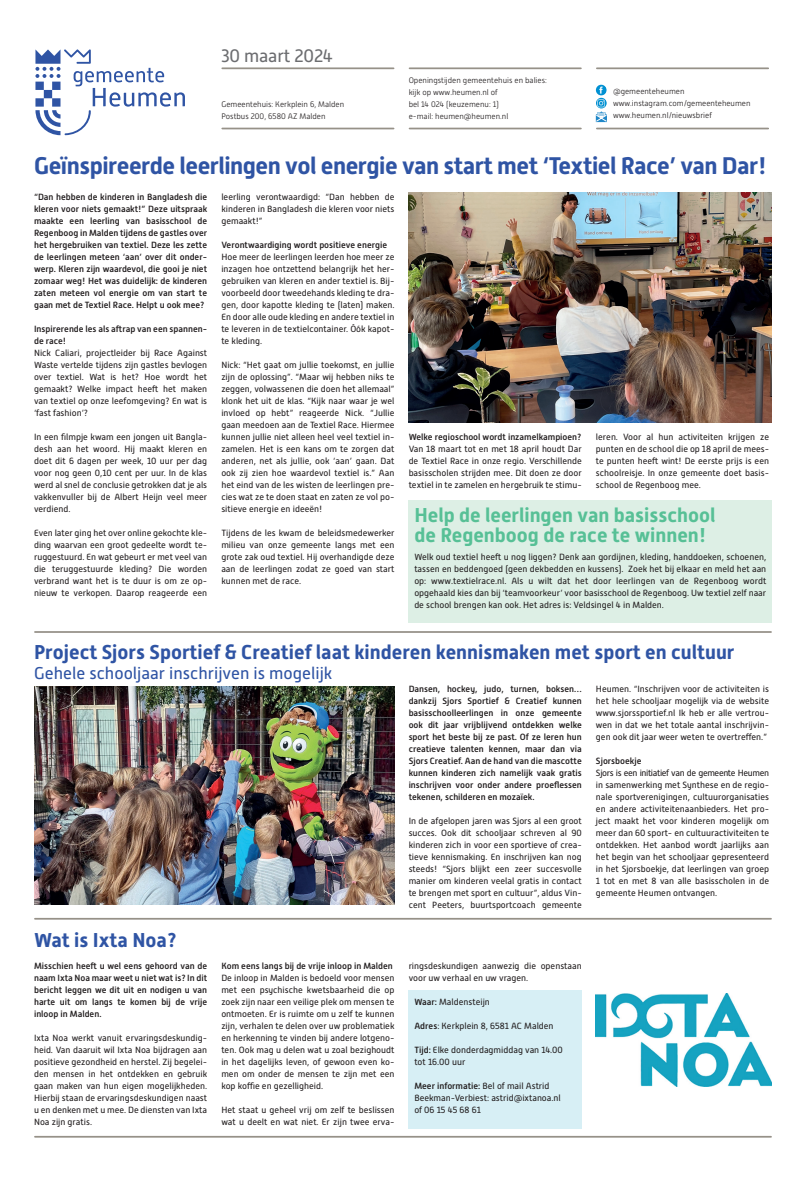
<style>
.page{position:relative;width:806px;height:1180px;background:#fff}
.page>*{position:absolute;margin:0;border:0;box-sizing:border-box;transform-origin:0 0}
.t1{font:700 24px "Alwyn New";letter-spacing:-.02em;color:#2f54a4}
.t2{font:700 20px "Alwyn New";color:#2f54a4}
.t3{font:700 20px/20px "Alwyn New";color:#57c096}
.t4{font:18px "Alwyn New";letter-spacing:-.01em;color:#6c6d70}
.t5{font:17px "Alwyn New";color:#2f54a4}
.t6{font:9px/12px "Alwyn New";color:#231f20;text-align:justify}
.t7{font:500 9px/12px "Alwyn New";color:#231f20;text-align:justify}
.t8{font:300 8px/12px "Alwyn New";color:#231f20}
.s1{font-weight:500}
</style>
<div class="page">
<div style="left:408px;top:990px;width:173px;height:138px;background:#d7eff5"></div>
<hr style="left:222px;top:67px;width:171px;height:2px;background:#969188">
<hr style="left:409px;top:67px;width:171px;height:2px;background:#969188">
<hr style="left:596px;top:67px;width:171px;height:2px;background:#969188">
<hr style="left:222px;top:128px;width:171px;height:1px;background:#969188">
<hr style="left:409px;top:128px;width:171px;height:1px;background:#969188">
<hr style="left:596px;top:128px;width:171px;height:1px;background:#969188">
<svg style="left:35px;top:49px;width:150px;height:86px"></svg>
<hr style="left:35px;top:1135px;width:735px;height:2px;background:#969188">
<svg style="left:595px;top:85px;width:11px;height:37px"></svg>
<hr style="left:35px;top:631px;width:735px;height:1px;background:#969188">
<hr style="left:35px;top:917px;width:735px;height:2px;background:#969188">
<img style="left:408px;top:193px;width:363px;height:229px">
<div style="left:408px;top:500px;width:363px;height:122px;background:#ddefe5"></div>
<img style="left:34px;top:686px;width:360px;height:218px">
<img style="left:595px;top:993px;width:176px;height:93px">
<h3 class="t4" style="left:221px;top:45px;width:113px">30 maart 2024</h3>
<p class="t8" style="left:408px;top:74px;width:140px">Openingstijden gemeentehuis en balies: kijk op www.heumen.nl of<br>bel 14 024 (keuzemenu: 1)<br>e-mail: heumen@heumen.nl</p>
<p class="t8" style="left:612px;top:85px;width:139px">@gemeenteheumen www.instagram.com/gemeenteheumen www.heumen.nl/nieuwsbrief</p>
<p class="t8" style="left:221px;top:98px;width:124px">Gemeentehuis: Kerkplein 6, Malden<br>Postbus 200, 6580 AZ Malden</p>
<h1 class="t1" style="left:34px;top:152px;width:734px">Geïnspireerde leerlingen vol energie van start met ‘Textiel Race’ van Dar!</h1>
<p class="t6" style="left:221px;top:191px;width:174px">leerling verontwaardigd: “Dan hebben de kinderen in Bangladesh die kleren voor niets gemaakt!”</p>
<p class="t7" style="left:221px;top:239px;width:167px">Verontwaardiging wordt positieve energie</p>
<p class="t6" style="left:221px;top:251px;width:174px">Hoe meer de leerlingen leerden hoe meer ze inzagen hoe ontzettend belangrijk het her&shy;gebruiken van kleren en ander textiel is. Bij&shy;voorbeeld door tweedehands kleding te dra&shy;gen, door kapotte kleding te (laten) maken.<br>En door alle oude kleding en andere textiel in te leveren in de textielcontainer. Óók kapot&shy;te kleding.</p>
<p class="t6" style="left:221px;top:359px;width:174px">Nick: “Het gaat om jullie toekomst, en jullie zijn de oplossing”. “Maar wij hebben niks te zeggen, volwassenen die doen het allemaal” klonk het uit de klas. “Kijk naar waar je wel invloed op hebt” reageerde Nick. “Jullie gaan meedoen aan de Textiel Race. Hiermee kunnen jullie niet alleen heel veel textiel in&shy;zamelen. Het is een kans om te zorgen dat anderen, net als jullie, ook ‘aan’ gaan. Dat ook zij zien hoe waardevol textiel is.” Aan het eind van de les wisten de leerlingen pre&shy;cies wat ze te doen staat en zaten ze vol po&shy;sitieve energie en ideeën!</p>
<p class="t6" style="left:221px;top:527px;width:174px">Tijdens de les kwam de beleidsmedewerker milieu van onze gemeente langs met een grote zak oud textiel. Hij overhandigde deze aan de leerlingen zodat ze goed van start kunnen met de race.</p>
<p class="t7" style="left:34px;top:191px;width:174px">“Dan hebben de kinderen in Bangladesh die kleren voor niets gemaakt!” Deze uitspraak maakte een leerling van basisschool de Regenboog in Malden tijdens de gastles over het hergebruiken van textiel. Deze les zette de leerlingen meteen ‘aan’ over dit onder&shy;werp. Kleren zijn waardevol, die gooi je niet zomaar weg! Het was duidelijk: de kinderen zaten meteen vol energie om van start te gaan met de Textiel Race. Helpt u ook mee?</p>
<p class="t7" style="left:34px;top:323px;width:174px">Inspirerende les als aftrap van een spannen&shy;de race!</p>
<p class="t6" style="left:34px;top:347px;width:174px">Nick Caliari, projectleider bij Race Against Waste vertelde tijdens zijn gastles bevlogen over textiel. Wat is het? Hoe wordt het gemaakt? Welke impact heeft het maken van textiel op onze leefomgeving? En wat is ‘fast fashion’?</p>
<p class="t6" style="left:34px;top:431px;width:174px">In een filmpje kwam een jongen uit Bangla&shy;desh aan het woord. Hij maakt kleren en doet dit 6 dagen per week, 10 uur per dag voor nog geen 0,10 cent per uur. In de klas werd al snel de conclusie getrokken dat je als vakkenvuller bij de Albert Heijn veel meer verdiend.</p>
<p class="t6" style="left:34px;top:527px;width:174px">Even later ging het over online gekochte kle&shy;ding waarvan een groot gedeelte wordt te&shy;ruggestuurd. En wat gebeurt er met veel van die teruggestuurde kleding? Die worden verbrand want het is te duur is om ze op&shy;nieuw te verkopen. Daarop reageerde een</p>
<p class="t7" style="left:408px;top:431px;width:174px">Welke regioschool wordt inzamelkampioen?</p>
<p class="t6" style="left:408px;top:443px;width:174px">Van 18 maart tot en met 18 april houdt Dar de Textiel Race in onze regio. Verschillende basisscholen strijden mee. Dit doen ze door textiel in te zamelen en hergebruik te stimu-</p>
<p class="t6" style="left:595px;top:431px;width:174px">leren. Voor al hun activiteiten krijgen ze punten en de school die op 18 april de mees&shy;te punten heeft wint! De eerste prijs is een schoolreisje. In onze gemeente doet basis&shy;school de Regenboog mee.</p>
<h2 class="t3" style="left:414px;top:504px;width:302px">Help de leerlingen van basisschool de Regenboog de race te winnen!</h2>
<p class="t6" style="left:414px;top:551px;width:353px">Welk oud textiel heeft u nog liggen? Denk aan gordijnen, kleding, handdoeken, schoenen, tassen en beddengoed (geen dekbedden en kussens). Zoek het bij elkaar en meld het aan op: www.textielrace.nl. Als u wilt dat het door leerlingen van de Regenboog wordt opgehaald kies dan bij ‘teamvoorkeur’ voor basisschool de Regenboog. Uw textiel zelf naar de school brengen kan ook. Het adres is: Veldsingel 4 in Malden.</p>
<h2 class="t2" style="left:34px;top:640px;width:701px">Project Sjors Sportief &amp; Creatief laat kinderen kennismaken met sport en cultuur</h2>
<h3 class="t5" style="left:34px;top:663px;width:299px">Gehele schooljaar inschrijven is mogelijk</h3>
<h2 class="t2" style="left:34px;top:928px;width:144px">Wat is Ixta Noa?</h2>
<p class="t7" style="left:34px;top:959px;width:174px">Misschien heeft u wel eens gehoord van de naam Ixta Noa maar weet u niet wat is? In dit bericht leggen we dit uit en nodigen u van harte uit om langs te komen bij de vrije inloop in Malden.</p>
<p class="t6" style="left:34px;top:1031px;width:174px">Ixta Noa werkt vanuit ervaringsdeskundig&shy;heid. Van daaruit wil Ixta Noa bijdragen aan positieve gezondheid en herstel. Zij begelei&shy;den mensen in het ontdekken en gebruik gaan maken van hun eigen mogelijkheden.<br>Hierbij staan de ervaringsdeskundigen naast u en denken met u mee. De diensten van Ixta Noa zijn gratis.</p>
<p class="t7" style="left:221px;top:959px;width:173px">Kom eens langs bij de vrije inloop in Malden</p>
<p class="t6" style="left:221px;top:971px;width:174px">De inloop in Malden is bedoeld voor mensen met een psychische kwetsbaarheid die op zoek zijn naar een veilige plek om mensen te ontmoeten. Er is ruimte om u zelf te kunnen zijn, verhalen te delen over uw problematiek en herkenning te vinden bij andere lotgeno&shy;ten. Ook mag u delen wat u zoal bezighoudt in het dagelijks leven, of gewoon even ko&shy;men om onder de mensen te zijn met een kop koffie en gezelligheid.</p>
<p class="t6" style="left:221px;top:1103px;width:174px">Het staat u geheel vrij om zelf te beslissen wat u deelt en wat niet. Er zijn twee erva-</p>
<p class="t7" style="left:408px;top:683px;width:174px">Dansen, hockey, judo, turnen, boksen… dankzij Sjors Sportief &amp; Creatief kunnen basisschoolleerlingen in onze gemeente ook dit jaar vrijblijvend ontdekken welke sport het beste bij ze past. Of ze leren hun creatieve talenten kennen, maar dan via Sjors Creatief. Aan de hand van die mascotte kunnen kinderen zich namelijk vaak gratis inschrijven voor onder andere proeflessen tekenen, schilderen en mozaïek.</p>
<p class="t6" style="left:408px;top:815px;width:174px">In de afgelopen jaren was Sjors al een groot succes. Ook dit schooljaar schreven al 90 kinderen zich in voor een sportieve of crea&shy;tieve kennismaking. En inschrijven kan nog steeds! “Sjors blijkt een zeer succesvolle manier om kinderen veelal gratis in contact te brengen met sport en cultuur”, aldus Vin&shy;cent Peeters, buurtsportcoach gemeente</p>
<p class="t6" style="left:595px;top:683px;width:174px">Heumen. “Inschrijven voor de activiteiten is het hele schooljaar mogelijk via de website www.sjorssportief.nl Ik heb er alle vertrou&shy;wen in dat we het totale aantal inschrijvin&shy;gen ook dit jaar weer weten te overtreffen.”</p>
<p class="t7" style="left:595px;top:755px;width:47px">Sjorsboekje</p>
<p class="t6" style="left:595px;top:767px;width:174px">Sjors is een initiatief van de gemeente Heumen in samenwerking met Synthese en de regio&shy;nale sportverenigingen, cultuurorganisaties en andere activiteitenaanbieders. Het pro&shy;ject maakt het voor kinderen mogelijk om meer dan 60 sport- en cultuuractiviteiten te ontdekken. Het aanbod wordt jaarlijks aan het begin van het schooljaar gepresenteerd in het Sjorsboekje, dat leerlingen van groep 1 tot en met 8 van alle basisscholen in de gemeente Heumen ontvangen.</p>
<p class="t6" style="left:408px;top:959px;width:174px">ringsdeskundigen aanwezig die openstaan voor uw verhaal en uw vragen.</p>
<p class="t6" style="left:414px;top:995px;width:77px"><span class="s1">Waar:</span> Maldensteijn</p>
<p class="t6" style="left:414px;top:1019px;width:141px"><span class="s1">Adres</span>: Kerkplein 8, 6581 AC Malden</p>
<p class="t6" style="left:414px;top:1043px;width:150px"><span class="s1">Tijd:</span> Elke donderdagmiddag van 14.00 tot 16.00 uur</p>
<p class="t6" style="left:414px;top:1079px;width:148px;text-align:left"><span class="s1">Meer informatie:</span> Bel of mail Astrid<br>Beekman-Verbiest: astrid@ixtanoa.nl of 06 15 45 68 61</p>
</div>
